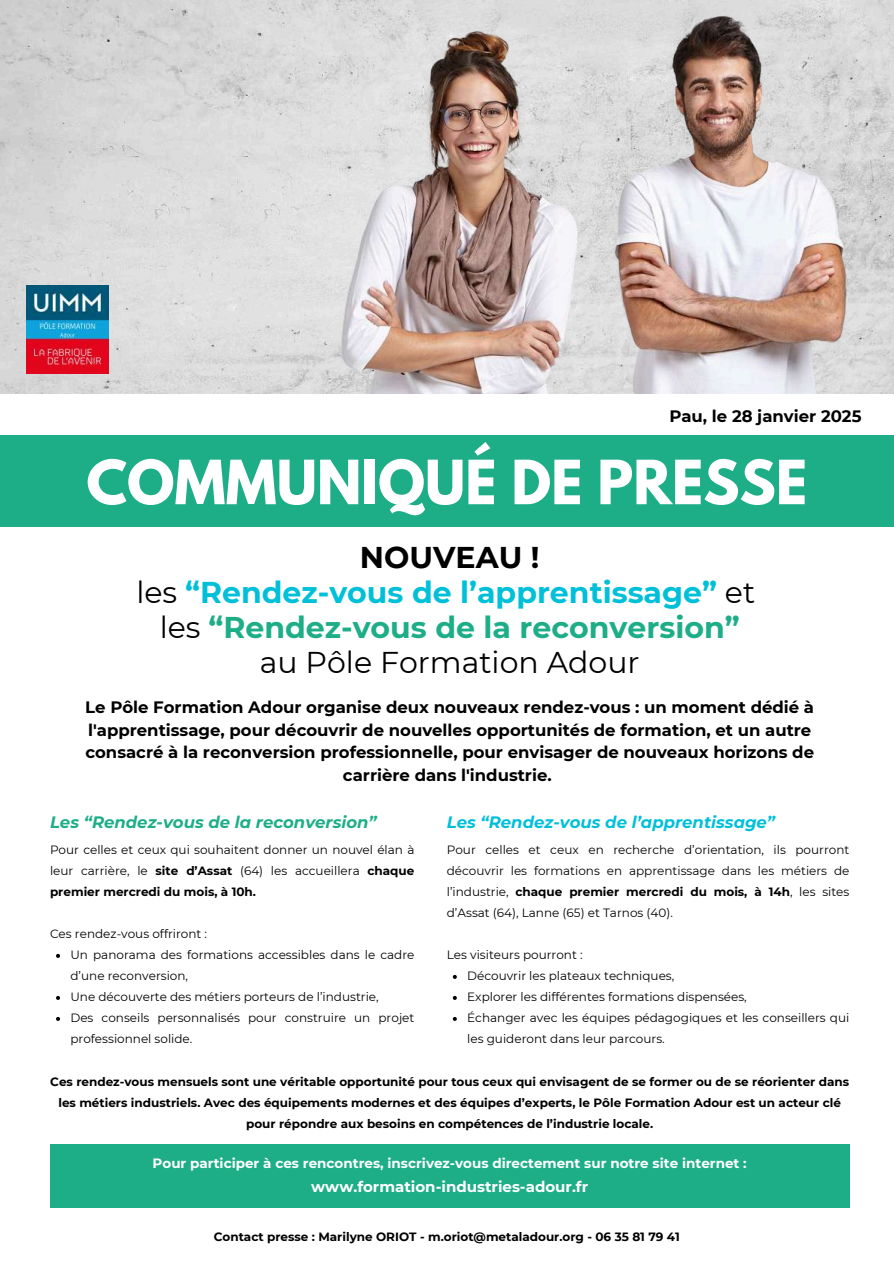
<style>
.page{position:relative;width:894px;height:1264px;background:#fff}
.page>*{position:absolute;margin:0;border:0;box-sizing:border-box;transform-origin:0 0}
.t1{font:700 54px "League Spartan";color:#fff}
.t2{font:700 30px/34.8px "Montserrat";color:#00c0d9;text-align:center}
.t3{font:700 16.5px/22.5px "Montserrat";color:#000;text-align:center}
.t4{font:italic 700 16.5px "Montserrat";color:#00c0d9}
.t5{font:italic 700 16.5px "Montserrat";color:#1dae88}
.t6{font:700 15px "Montserrat";color:#fff}
.t7{font:700 13.5px "Montserrat";color:#fff}
.t8{font:12px/21px "Montserrat";color:#000;text-align:justify}
.t9{font:700 12px/21px "Montserrat";color:#000;text-align:center}
.s1{color:#000}
.s2{font-weight:400;color:#000}
.s3{color:#1dae88}
.s4{font-weight:700}
</style>
<div class="page">
<img style="left:0;top:0;width:893px;height:393px">
<img style="left:26px;top:285px;width:82px;height:88px">
<div style="left:0;top:435px;width:893px;height:91px;background:#1dae88"></div>
<img style="left:143px;top:5px;width:750px;height:388px">
<svg style="left:56px;top:953px;width:4px;height:4px"></svg>
<svg style="left:56px;top:996px;width:4px;height:3px"></svg>
<svg style="left:56px;top:1017px;width:4px;height:3px"></svg>
<svg style="left:452px;top:974px;width:4px;height:4px"></svg>
<svg style="left:452px;top:995px;width:4px;height:4px"></svg>
<div style="left:50px;top:1144px;width:799px;height:63px;background:#1dae88"></div>
<h3 class="t3" style="left:669px;top:405px;width:193px">Pau, le 28 janvier 2025</h3>
<h1 class="t1" style="left:86px;top:455px;width:722px">COMMUNIQUÉ DE PRESSE</h1>
<h2 class="t2" style="left:136px;top:540px;width:620px"><span class="s1">NOUVEAU !<br></span><span class="s2">les</span> “Rendez-vous de l’apprentissage” <span class="s2">et les</span> <span class="s3">“Rendez-vous de la reconversion” </span><span class="s2">au Pôle Formation Adour</span></h2>
<p class="t3" style="left:85px;top:696px;width:730px">Le Pôle Formation Adour organise deux nouveaux rendez-vous : un moment dédié à l'apprentissage, pour découvrir de nouvelles opportunités de formation, et un autre consacré à la reconversion professionnelle, pour envisager de nouveaux horizons de carrière dans l'industrie.</p>
<h3 class="t5" style="left:50px;top:812px;width:328px">Les “Rendez-vous de la reconversion”</h3>
<p class="t8" style="left:50px;top:839px;width:366px">Pour celles et ceux qui souhaitent donner un nouvel élan à leur carrière, le <span class="s4">site d’Assat</span> (64) les accueillera <span class="s4">chaque premier mercredi du mois, à 10h.</span></p>
<p class="t8" style="left:70px;top:923px;width:345px;text-align:left;text-indent:-20px">Ces rendez-vous offriront :<br>Un panorama des formations accessibles dans le cadre d’une reconversion,<br>Une découverte des métiers porteurs de l’industrie,<br>Des conseils personnalisés pour construire un projet professionnel solide.</p>
<h3 class="t4" style="left:446px;top:812px;width:330px">Les “Rendez-vous de l’apprentissage”</h3>
<p class="t8" style="left:446px;top:839px;width:404px">Pour celles et ceux en recherche d’orientation, ils pourront découvrir les formations en apprentissage dans les métiers de l’industrie, <span class="s4">chaque premier mercredi du mois, à 14h</span>, les sites d’Assat (64), Lanne (65) et Tarnos (40).</p>
<p class="t8" style="left:467px;top:944px;width:383px;text-align:left;text-indent:-20px">Les visiteurs pourront :<br>Découvrir les plateaux techniques,<br>Explorer les différentes formations dispensées,<br>Échanger avec les équipes pédagogiques et les conseillers qui les guideront dans leur parcours.</p>
<p class="t9" style="left:50px;top:1070px;width:800px">Ces rendez-vous mensuels sont une véritable opportunité pour tous ceux qui envisagent de se former ou de se réorienter dans les métiers industriels. Avec des équipements modernes et des équipes d’experts, le Pôle Formation Adour est un acteur clé pour répondre aux besoins en compétences de l’industrie locale.</p>
<p class="t7" style="left:153px;top:1154px;width:595px">Pour participer à ces rencontres, inscrivez-vous directement sur notre site internet :</p>
<p class="t6" style="left:311px;top:1177px;width:278px">www.formation-industries-adour.fr</p>
<p class="t9" style="left:214px;top:1225px;width:467px">Contact presse : Marilyne ORIOT - m.oriot@metaladour.org - 06 35 81 79 41</p>
</div>
